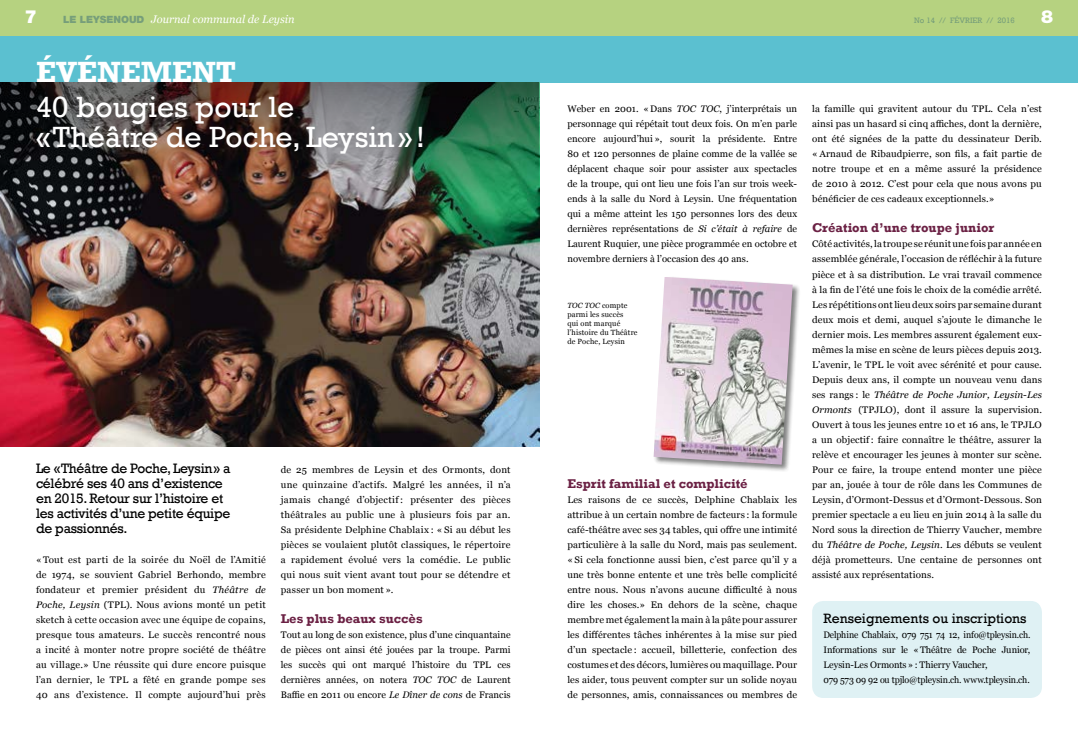
<style>
.page{position:relative;width:1078px;height:735px;background:#fff}
.page>*{position:absolute;margin:0;border:0;box-sizing:border-box;transform-origin:0 0}
.titre_article_bleu{font:30px/30px "Rockwell";color:#fff}
.Titre_article{font:700 30px "Rockwell";color:#fff}
.t1{font:900 18px "Helvetica Neue";color:#fff}
.Contents_Header{font:14px/15px "Rockwell";letter-spacing:-.02em;color:#000}
.Contents_titre_parag{font:13.9px "Rockwell";color:#000}
.Contents_titre_parag-2{font:700 13px "Rockwell";color:#6b2144}
.t2{font:italic 11px "Georgia";color:#fff}
.Contents_texte_coura{font:9.5px/15px "Georgia";letter-spacing:.01em;color:#000;text-align:justify}
.Contents_texte_coura-2{font:9.4px/15px "Georgia";letter-spacing:-.01em;color:#000;scale:.94 1}
.t3{font:8px "Rockwell";color:#769e7a}
.Content_legende{font:7.5px/9px "Georgia";letter-spacing:.02em;color:#000}
.s1{font-family:"Helvetica Neue";font-weight:900;font-style:normal;font-size:10px;color:#769e7a}
.s2{font-style:italic}
</style>
<div class="page">
<div style="left:0;top:0;width:1077px;height:36px;background:#b6d280"></div>
<div style="left:0;top:36px;width:1077px;height:46px;background:#5bc0d0"></div>
<img style="left:0;top:193px;width:539px;height:253px">
<img style="left:0;top:82px;width:539px;height:111px">
<div style="left:653px;top:276px;width:147px;height:196px;background:#000;opacity:.5"></div>
<img style="left:653px;top:277px;width:139px;height:187px">
<div style="left:812px;top:600px;width:229px;height:97px;background:#dff1f4;border-radius:11px"></div>
<h2 class="t1" style="left:25px;top:6px;width:14px">7</h2>
<p class="t2" style="left:63px;top:11px;width:233px"><span class="s1">LE LEYSENOUD</span> Journal communal de Leysin</p>
<p class="t3" style="left:913px;top:15px;width:102px">No 14 // FÉVRIER // 2016</p>
<h2 class="t1" style="left:1040px;top:6px;width:14px">8</h2>
<p class="Titre_article" style="left:36px;top:54px;width:202px">ÉVÉNEMENT</p>
<p class="titre_article_bleu" style="left:36px;top:92px;width:390px">40 bougies pour le<br>«Théâtre de Poche, Leysin» !</p>
<p class="Contents_texte_coura" style="left:567px;top:101px;width:231px">Weber en 2001. « Dans <span class="s2">TOC TOC</span>, j’interprétais un personnage qui répétait tout deux fois. On m’en parle encore aujourd’hui », sourit la présidente. Entre 80 et 120 personnes de plaine comme de la vallée se déplacent chaque soir pour assister aux spectacles de la troupe, qui ont lieu une fois l’an sur trois week&shy;ends à la salle du Nord à Leysin. Une fréquentation qui a même atteint les 150 personnes lors des deux dernières représentations de <span class="s2">Si c’était à refaire</span> de Laurent Ruquier, une pièce programmée en octobre et novembre derniers à l’occasion des 40 ans.</p>
<p class="Contents_texte_coura" style="left:812px;top:101px;width:231px">la famille qui gravitent autour du TPL. Cela n’est ainsi pas un hasard si cinq affiches, dont la dernière, ont été signées de la patte du dessinateur Derib. «Arnaud de Ribaudpierre, son fils, a fait partie de notre troupe et en a même assuré la présidence de 2010 à 2012. C’est pour cela que nous avons pu bénéficier de ces cadeaux exceptionnels.»</p>
<p class="Contents_titre_parag-2" style="left:812px;top:220px;width:183px">Création d’une troupe junior</p>
<p class="Contents_texte_coura" style="left:812px;top:236px;width:231px">Côté activités, la troupe se réunit une fois par année en assemblée générale, l’occasion de réfléchir à la future pièce et à sa distribution. Le vrai travail commence à la fin de l’été une fois le choix de la comédie arrêté.<br>Les répétitions ont lieu deux soirs par semaine durant deux mois et demi, auquel s’ajoute le dimanche le dernier mois. Les membres assurent également eux&shy;mêmes la mise en scène de leurs pièces depuis 2013.<br>L’avenir, le TPL le voit avec sérénité et pour cause.<br>Depuis deux ans, il compte un nouveau venu dans ses rangs : le <span class="s2">Théâtre de Poche Junior, Leysin-Les Ormonts</span> (TPJLO), dont il assure la supervision.<br>Ouvert à tous les jeunes entre 10 et 16 ans, le TPJLO a un objectif: faire connaître le théâtre, assurer la relève et encourager les jeunes à monter sur scène.<br>Pour ce faire, la troupe entend monter une pièce par an, jouée à tour de rôle dans les Communes de Leysin, d’Ormont-Dessus et d’Ormont-Dessous. Son premier spectacle a eu lieu en juin 2014 à la salle du Nord sous la direction de Thierry Vaucher, membre du <span class="s2">Théâtre de Poche, Leysin</span>. Les débuts se veulent déjà prometteurs. Une centaine de personnes ont assisté aux représentations.</p>
<p class="Content_legende" style="left:567px;top:300px;width:72px"><span class="s2">TOC TOC</span> compte parmi les succès<br>qui ont marqué l’histoire du Théâtre de Poche, Leysin</p>
<p class="Contents_Header" style="left:36px;top:460px;width:196px">Le «Théâtre de Poche, Leysin» a célébré ses 40 ans d’existence en 2015. Retour sur l’histoire et les activités d’une petite équipe de passionnés.</p>
<p class="Contents_texte_coura" style="left:36px;top:551px;width:231px">« Tout est parti de la soirée du Noël de l’Amitié de 1974, se souvient Gabriel Berhondo, membre fondateur et premier président du <span class="s2">Théâtre de Poche, Leysin</span> (TPL). Nous avions monté un petit sketch à cette occasion avec une équipe de copains, presque tous amateurs. Le succès rencontré nous a incité à monter notre propre société de théâtre au village.» Une réussite qui dure encore puisque l’an dernier, le TPL a fêté en grande pompe ses 40 ans d’existence. Il compte aujourd’hui près</p>
<p class="Contents_texte_coura" style="left:281px;top:461px;width:231px">de 25 membres de Leysin et des Ormonts, dont une quinzaine d’actifs. Malgré les années, il n’a jamais changé d’objectif : présenter des pièces théâtrales au public une à plusieurs fois par an.<br>Sa présidente Delphine Chablaix : « Si au début les pièces se voulaient plutôt classiques, le répertoire a rapidement évolué vers la comédie. Le public qui nous suit vient avant tout pour se détendre et passer un bon moment ».</p>
<p class="Contents_titre_parag-2" style="left:281px;top:610px;width:143px">Les plus beaux succès</p>
<p class="Contents_texte_coura" style="left:281px;top:626px;width:231px">Tout au long de son existence, plus d’une cinquantaine de pièces ont ainsi été jouées par la troupe. Parmi les succès qui ont marqué l’histoire du TPL ces dernières années, on notera <span class="s2">TOC TOC</span> de Laurent Baffie en 2011 ou encore <span class="s2">Le Dîner de cons</span> de Francis</p>
<p class="Contents_titre_parag-2" style="left:567px;top:475px;width:182px">Esprit familial et complicité</p>
<p class="Contents_texte_coura" style="left:567px;top:491px;width:231px">Les raisons de ce succès, Delphine Chablaix les attribue à un certain nombre de facteurs : la formule café-théâtre avec ses 34 tables, qui offre une intimité particulière à la salle du Nord, mais pas seulement. « Si cela fonctionne aussi bien, c’est parce qu’il y a une très bonne entente et une très belle complicité entre nous. Nous n’avons aucune difficulté à nous dire les choses.» En dehors de la scène, chaque membre met également la main à la pâte pour assurer les différentes tâches inhérentes à la mise sur pied d’un spectacle : accueil, billetterie, confection des costumes et des décors, lumières ou maquillage. Pour les aider, tous peuvent compter sur un solide noyau de personnes, amis, connaissances ou membres de</p>
<p class="Contents_titre_parag" style="left:823px;top:610px;width:205px">Renseignements ou inscriptions</p>
<p class="Contents_texte_coura-2" style="left:823px;top:626px;width:222px">Delphine Chablaix, 079 751 74 12, info@tpleysin.ch.<br>Informations sur le «Théâtre de Poche Junior, Leysin-Les Ormonts»: Thierry Vaucher,<br>079 573 09 92 ou tpjlo@tpleysin.ch. www.tpleysin.ch.</p>
</div>
